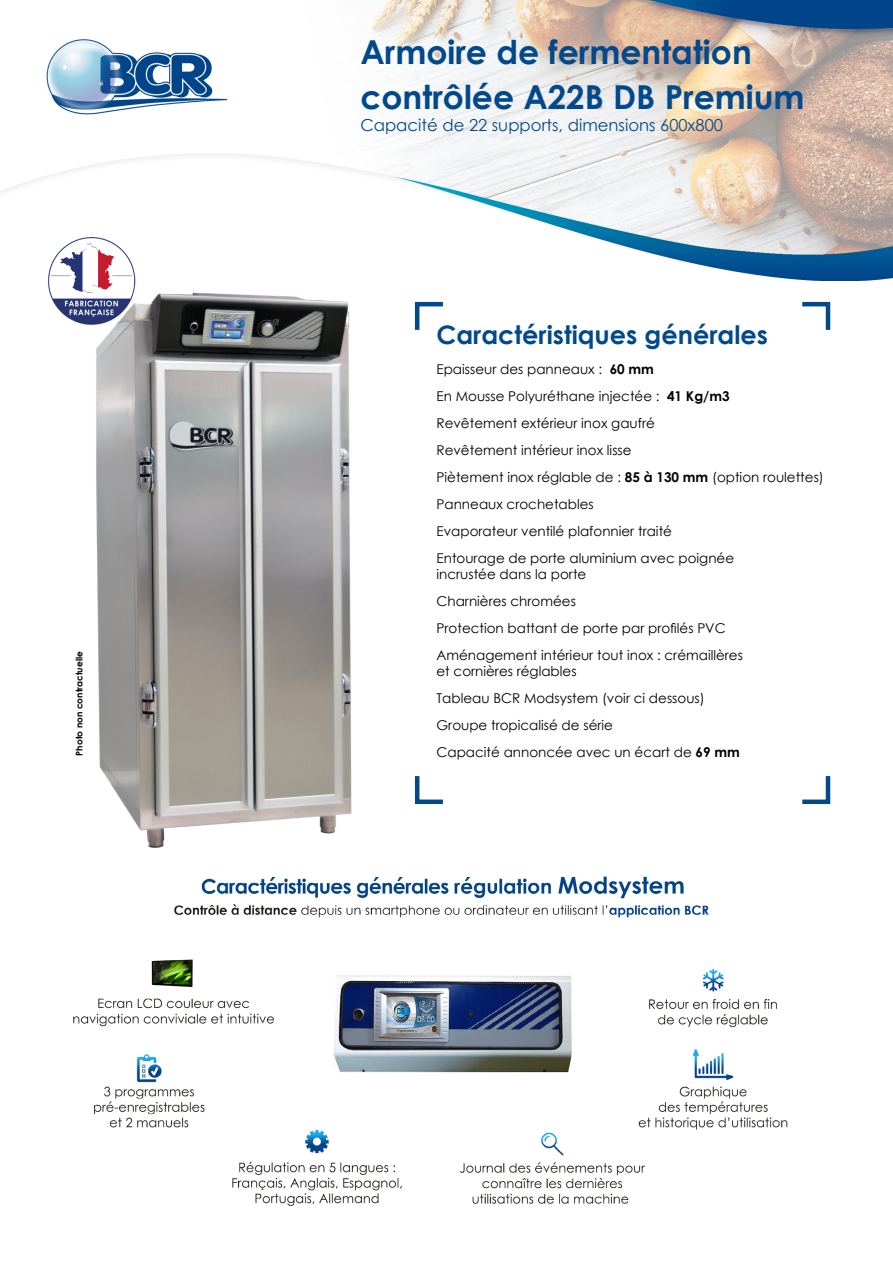
<style>
.page{position:relative;width:893px;height:1263px;background:#fff}
.page>*{position:absolute;margin:0;border:0;box-sizing:border-box;transform-origin:0 0}
.t1{font:700 33px/45px "Century Gothic";color:#02498b}
.t2{font:700 25.5px "Century Gothic";color:#02498b}
.t3{font:16.5px "Century Gothic";color:#02498b}
.t4{font:13.5px/27px "Century Gothic";color:#000}
.t5{font:700 9px "Century Gothic";color:#000}
.s1{font-weight:700}
</style>
<div class="page">
<img style="left:96px;top:292px;width:256px;height:556px">
<img style="left:0;top:0;width:893px;height:281px">
<img style="left:43px;top:35px;width:184px;height:84px">
<svg style="left:414px;top:301px;width:29px;height:29px"></svg>
<svg style="left:802px;top:776px;width:29px;height:29px"></svg>
<svg style="left:802px;top:301px;width:29px;height:29px"></svg>
<svg style="left:415px;top:776px;width:28px;height:29px"></svg>
<img style="left:73px;top:876px;width:715px;height:330px">
<img style="left:43px;top:238px;width:97px;height:90px">
<p class="t5" style="left:72px;top:756px;width:106px;rotate:-90deg">Photo non contractuelle</p>
<h1 class="t1" style="left:360px;top:28px;width:446px">Armoire de fermentation contrôlée A22B DB Premium</h1>
<p class="t3" style="left:360px;top:114px;width:364px">Capacité de 22 supports, dimensions 600x800</p>
<h2 class="t2" style="left:437px;top:315px;width:333px">Caractéristiques générales</h2>
<p class="t4" style="left:437px;top:355px;width:389px">Epaisseur des panneaux : <span class="s1">60 mm<br></span>En Mousse Polyuréthane injectée : <span class="s1">41 Kg/m3<br></span>Revêtement extérieur inox gaufré<br>Revêtement intérieur inox lisse<br>Piètement inox réglable de : <span class="s1">85 à 130 mm</span> (option roulettes)<br>Panneaux crochetables<br>Evaporateur ventilé plafonnier traité<br>Entourage de porte aluminium avec poignée</p>
<p class="t4" style="left:437px;top:560px;width:308px">incrustée dans la porte<br>Charnières chromées<br>Protection battant de porte par profilés PVC Aménagement intérieur tout inox : crémaillères</p>
<p class="t4" style="left:437px;top:657px;width:270px">et cornières réglables<br>Tableau BCR Modsystem (voir ci dessous)<br>Groupe tropicalisé de série</p>
<p class="t4" style="left:437px;top:738px;width:305px">Capacité annoncée avec un écart de <span class="s1">69 mm</span></p>
</div>
